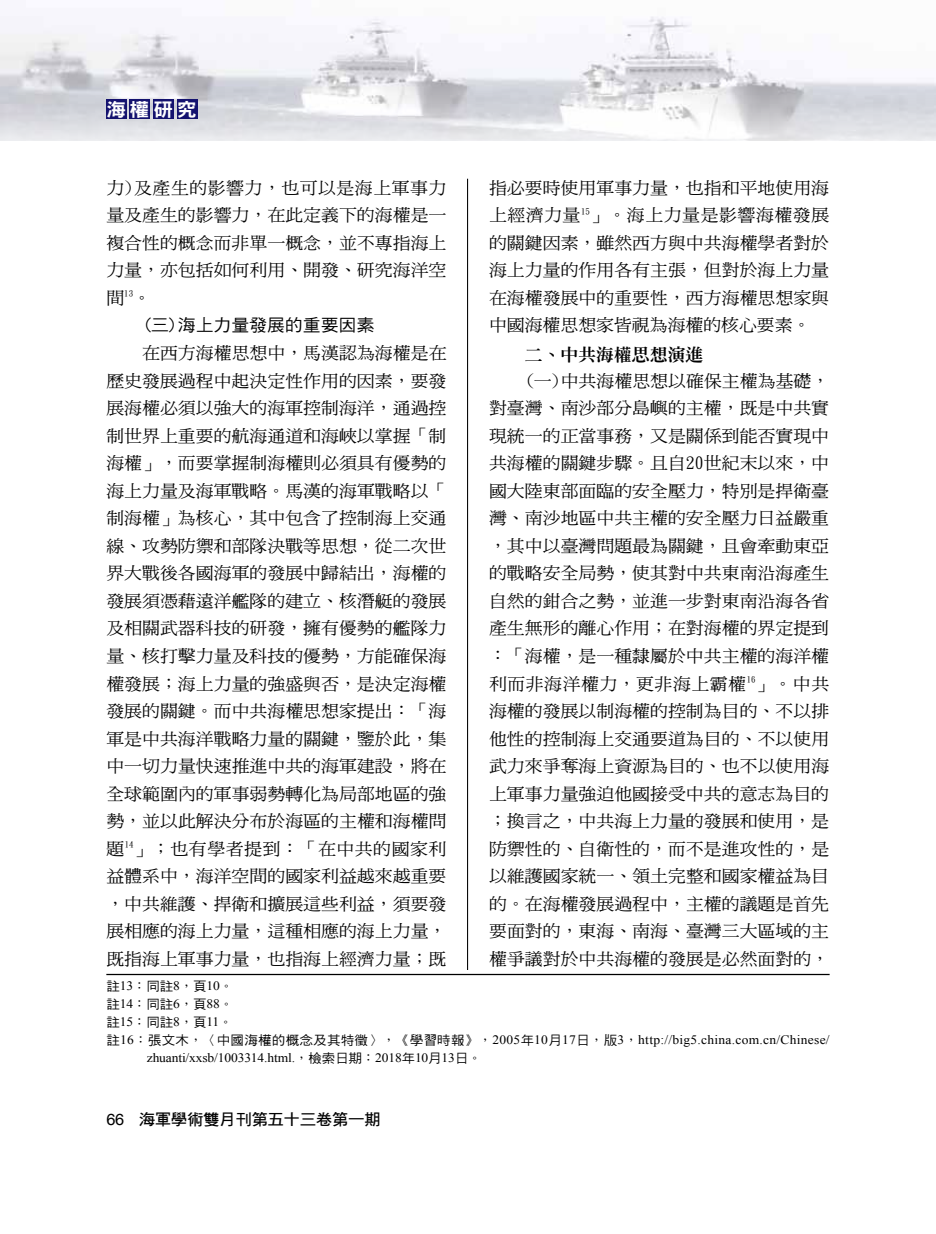
<style>
.page{position:relative;width:936px;height:1234px;background:#fff}
.page>*{position:absolute;margin:0;border:0;box-sizing:border-box;transform-origin:0 0}
.t1{font:18.6px "DFN Hei XB HK BF";color:#fff;scale:1.05 1}
.t2{font:16.95px/27.5px "DF Ming Md HK BF";color:#000;text-align:justify;scale:1.05 1}
.t3{font:16.95px "DF Hei Md HK BF";color:#000;scale:1.05 1}
.t4{font:800 16.95px "Inn Ming";color:#000;scale:1.05 1}
.t5{font:15.6px "DF Hei Bd HK BF";letter-spacing:-.025em;color:#000;scale:1.05 1}
.t6{font:12.9px "Times New Roman";letter-spacing:-.01em;color:#000;scale:1.05 1}
.t7{font:12.9px "Times New Roman";letter-spacing:.02em;color:#000;scale:1.05 1}
.s1{font-family:"DF Hei Md HK BF"}
.s2{font-family:"DF Kai Shu SB Estd BF"}
.s3{font-family:"Arial"}
</style>
<div class="page">
<img style="left:0;top:16px;width:935px;height:124px">
<hr style="left:467px;top:179px;width:1px;height:871px;background:#000">
<div style="left:106px;top:99px;width:20px;height:20px;background:#14126f"></div>
<div style="left:130px;top:99px;width:20px;height:20px;background:#14126f"></div>
<div style="left:153px;top:99px;width:21px;height:20px;background:#14126f"></div>
<div style="left:177px;top:99px;width:20px;height:20px;background:#14126f"></div>
<hr style="left:106px;top:973px;width:723px;height:1px;background:#000">
<p class="t1" style="left:106px;top:100px;width:88px">海權研究</p>
<p class="t2" style="left:106px;top:174px;width:325px">力)及產生的影響力，也可以是海上軍事力量及產生的影響力，在此定義下的海權是一複合性的概念而非單一概念，並不專指海上力量，亦包括如何利用、開發、研究海洋空間<sup>13</sup>。</p>
<p class="t3" style="left:142px;top:317px;width:222px">(三)海上力量發展的重要因素</p>
<p class="t2" style="left:106px;top:339px;width:325px;text-indent:36px">在西方海權思想中，馬漢認為海權是在歷史發展過程中起決定性作用的因素，要發展海權必須以強大的海軍控制海洋，通過控制世界上重要的航海通道和海峽以掌握「制海權」，而要掌握制海權則必須具有優勢的海上力量及海軍戰略。馬漢的海軍戰略以「制海權」為核心，其中包含了控制海上交通線、攻勢防禦和部隊決戰等思想，從二次世界大戰後各國海軍的發展中歸結出，海權的發展須憑藉遠洋艦隊的建立、核潛艇的發展及相關武器科技的研發，擁有優勢的艦隊力量、核打擊力量及科技的優勢，方能確保海權發展；海上力量的強盛與否，是決定海權發展的關鍵。而中共海權思想家提出：「海軍是中共海洋戰略力量的關鍵，鑒於此，集中一切力量快速推進中共的海軍建設，將在全球範圍內的軍事弱勢轉化為局部地區的強勢，並以此解決分布於海區的主權和海權問題<sup>14</sup>」；也有學者提到：「在中共的國家利益體系中，海洋空間的國家利益越來越重要，中共維護、捍衛和擴展這些利益，須要發展相應的海上力量，這種相應的海上力量，既指海上軍事力量，也指海上經濟力量；既</p>
<p class="t2" style="left:489px;top:174px;width:325px">指必要時使用軍事力量，也指和平地使用海上經濟力量<sup>15</sup>」。海上力量是影響海權發展的關鍵因素，雖然西方與中共海權學者對於海上力量的作用各有主張，但對於海上力量在海權發展中的重要性，西方海權思想家與中國海權思想家皆視為海權的核心要素。</p>
<p class="t4" style="left:525px;top:346px;width:171px">二、中共海權思想演進</p>
<p class="t2" style="left:489px;top:366px;width:325px;text-indent:36px">(一)中共海權思想以確保主權為基礎，對臺灣、南沙部分島嶼的主權，既是中共實現統一的正當事務，又是關係到能否實現中共海權的關鍵步驟。且自20世紀末以來，中國大陸東部面臨的安全壓力，特別是捍衛臺灣、南沙地區中共主權的安全壓力日益嚴重，其中以臺灣問題最為關鍵，且會牽動東亞的戰略安全局勢，使其對中共東南沿海產生自然的鉗合之勢，並進一步對東南沿海各省產生無形的離心作用；在對海權的界定提到：「海權，是一種隸屬於中共主權的海洋權利而非海洋權力，更非海上霸權<sup>16</sup>」。中共海權的發展以制海權的控制為目的、不以排他性的控制海上交通要道為目的、不以使用武力來爭奪海上資源為目的、也不以使用海上軍事力量強迫他國接受中共的意志為目的；換言之，中共海上力量的發展和使用，是防禦性的、自衛性的，而不是進攻性的，是以維護國家統一、領土完整和國家權益為目的。在海權發展過程中，主權的議題是首先要面對的，東海、南海、臺灣三大區域的主權爭議對於中共海權的發展是必然面對的，</p>
<p class="t6" style="left:106px;top:976px;width:122px"><span class="s1">註</span>13<span class="s2">：</span><span class="s1">同註</span>8<span class="s2">，</span><span class="s1">頁</span>10<span class="s2">。</span></p>
<p class="t6" style="left:106px;top:994px;width:122px"><span class="s1">註</span>14<span class="s2">：</span><span class="s1">同註</span>6<span class="s2">，</span><span class="s1">頁</span>88<span class="s2">。</span></p>
<p class="t6" style="left:106px;top:1012px;width:122px"><span class="s1">註</span>15<span class="s2">：</span><span class="s1">同註</span>8<span class="s2">，</span><span class="s1">頁</span>11<span class="s2">。</span></p>
<p class="t7" style="left:106px;top:1030px;width:690px"><span class="s1">註</span>16<span class="s2">：</span><span class="s1">張文木</span><span class="s2">，〈</span><span class="s1">中國海權的概念及其特徵</span><span class="s2">〉，《</span><span class="s1">學習時報</span><span class="s2">》，</span>2005<span class="s1">年</span>10<span class="s1">月</span>17<span class="s1">日</span><span class="s2">，</span><span class="s1">版</span>3<span class="s2">，</span>http://big5.china.com.cn/Chinese/</p>
<p class="t6" style="left:147px;top:1048px;width:320px">zhuanti/xxsb/1003314.html.<span class="s2">，</span><span class="s1">檢索日期</span><span class="s2">：</span>2018<span class="s1">年</span>10<span class="s1">月</span>13<span class="s1">日</span><span class="s2">。</span></p>
<p class="t5" style="left:106px;top:1111px;width:263px"><span class="s3">66</span> 海軍學術雙月刊第五十三卷第一期</p>
</div>
